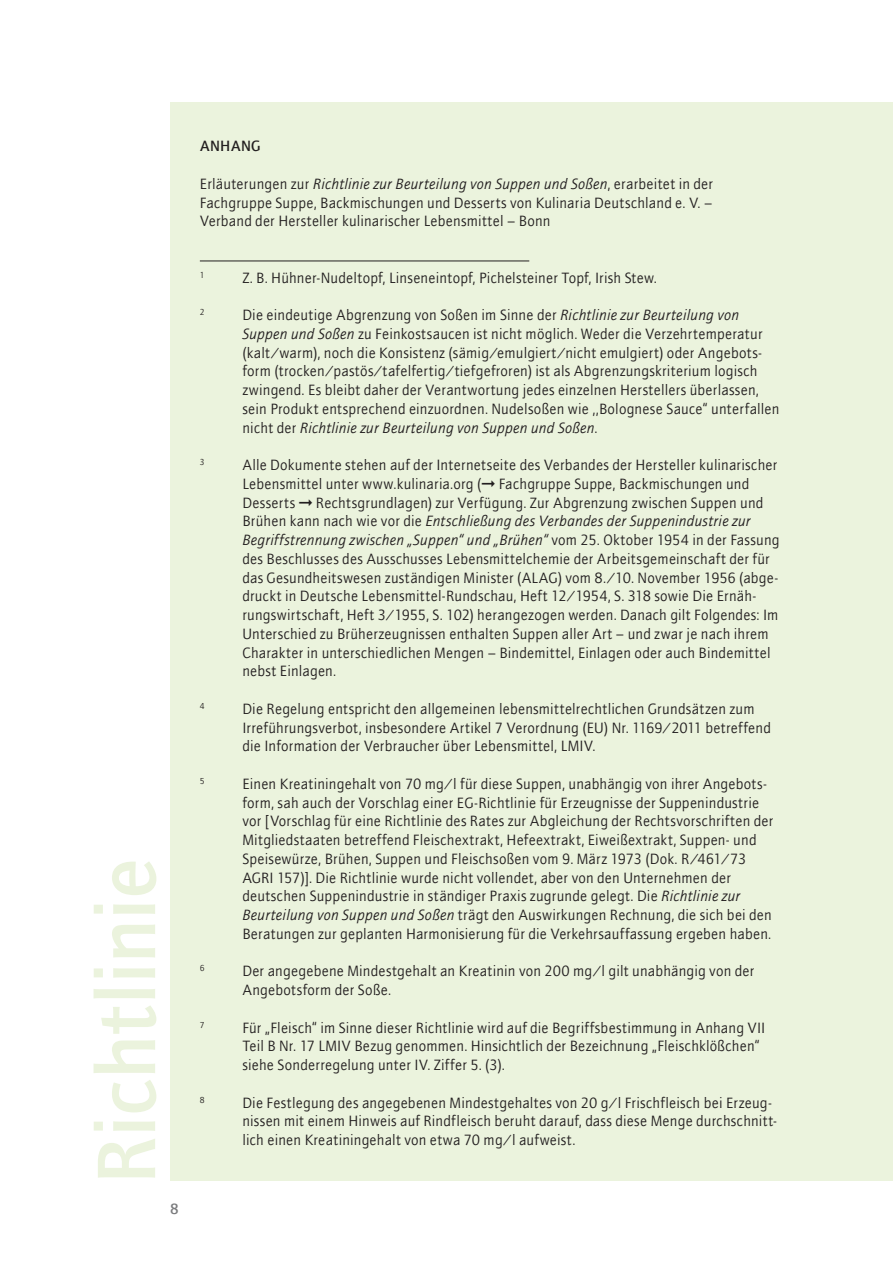
<style>
.page{position:relative;width:893px;height:1263px;background:#fff}
.page>*{position:absolute;margin:0;border:0;box-sizing:border-box;transform-origin:0 0}
.t1{font:500 84px "ITC Quay Sans";letter-spacing:-.01em;color:#ebf3dd}
.Copy{font:15px/18.8px "ITC Quay Sans";letter-spacing:.01em;color:#231f20}
.Fussnote{font:15px "ITC Quay Sans";letter-spacing:.01em;color:#231f20}
.Copy_Auszeichnung{font:500 15px "ITC Quay Sans";letter-spacing:.01em;color:#231f20}
.Copy_Auszeichnung-2{font:500 15px "ITC Quay Sans";color:#7b7c7e}
.Copy-2{font:8.7px "ITC Quay Sans";color:#231f20}
.Fussnote-2{font:8.7px "ITC Quay Sans";color:#231f20}
.s1{font-style:italic}
</style>
<div class="page">
<div style="left:170px;top:102px;width:723px;height:1078px;background:#ebf3dd"></div>
<hr style="left:200px;top:261px;width:329px;height:1px;background:#231f20">
<h1 class="t1" style="left:75px;top:1184px;width:328px;rotate:-90deg">Richtlinie</h1>
<p class="Copy_Auszeichnung-2" style="left:170px;top:1200px;width:10px">8</p>
<p class="Copy_Auszeichnung" style="left:200px;top:137px;width:62px">ANHANG</p>
<p class="Copy" style="left:200px;top:174px;width:515px;text-align:justify">Erläuterungen zur <span class="s1">Richtlinie zur Beurteilung von Suppen und Soßen</span>, erarbeitet in der Fachgruppe Suppe, Backmischungen und Desserts von Kulinaria Deutschland e. V. – Verband der Hersteller kulinarischer Lebensmittel – Bonn</p>
<p class="Fussnote-2" style="left:200px;top:269px;width:6px">1</p>
<p class="Fussnote" style="left:242px;top:268px;width:416px">Z. B. Hühner-Nudeltopf, Linseneintopf, Pichelsteiner Topf, Irish Stew.</p>
<p class="Copy-2" style="left:200px;top:307px;width:6px">2</p>
<p class="Copy" style="left:242px;top:305px;width:539px">Die eindeutige Abgrenzung von Soßen im Sinne der <span class="s1">Richtlinie zur Beurteilung von Suppen und Soßen</span> zu Feinkostsaucen ist nicht möglich. Weder die Verzehrtemperatur (kalt/warm), noch die Konsistenz (sämig/emulgiert/nicht emulgiert) oder Angebots&shy;form (trocken/pastös/tafelfertig/tiefgefroren) ist als Abgrenzungskriterium logisch zwingend. Es bleibt daher der Verantwortung jedes einzelnen Herstellers überlassen, sein Produkt entsprechend einzuordnen. Nudelsoßen wie ,,Bolognese Sauce“ unterfallen nicht der <span class="s1">Richtlinie zur Beurteilung von Suppen und Soßen</span>.</p>
<p class="Copy-2" style="left:200px;top:457px;width:6px">3</p>
<p class="Copy" style="left:242px;top:455px;width:539px">Alle Dokumente stehen auf der Internetseite des Verbandes der Hersteller kulinarischer Lebensmittel unter www.kulinaria.org (➞ Fachgruppe Suppe, Backmischungen und Desserts ➞ Rechtsgrundlagen) zur Verfügung. Zur Abgrenzung zwischen Suppen und Brühen kann nach wie vor die <span class="s1">Entschließung des Verbandes der Suppenindustrie zur Begriffstrennung zwischen „Suppen“ und „Brühen“</span> vom 25. Oktober 1954 in der Fassung des Beschlusses des Ausschusses Lebensmittelchemie der Arbeitsgemeinschaft der für das Gesundheitswesen zuständigen Minister (ALAG) vom 8./10. November 1956 (abge&shy;druckt in Deutsche Lebensmittel-Rundschau, Heft 12/1954, S. 318 sowie Die Ernäh&shy;rungswirtschaft, Heft 3/1955, S. 102) herangezogen werden. Danach gilt Folgendes: Im Unterschied zu Brüherzeugnissen enthalten Suppen aller Art – und zwar je nach ihrem Charakter in unterschiedlichen Mengen – Bindemittel, Einlagen oder auch Bindemittel nebst Einlagen.</p>
<p class="Copy-2" style="left:200px;top:701px;width:6px">4</p>
<p class="Copy" style="left:242px;top:699px;width:530px">Die Regelung entspricht den allgemeinen lebensmittelrechtlichen Grundsätzen zum<br>Irreführungsverbot, insbesondere Artikel 7 Verordnung (EU) Nr. 1169/2011 betreffend die Information der Verbraucher über Lebensmittel, LMIV.</p>
<p class="Copy-2" style="left:200px;top:776px;width:6px">5</p>
<p class="Copy" style="left:242px;top:774px;width:533px">Einen Kreatiningehalt von 70 mg/l für diese Suppen, unabhängig von ihrer Angebots&shy;form, sah auch der Vorschlag einer EG-Richtlinie für Erzeugnisse der Suppenindustrie vor [Vorschlag für eine Richtlinie des Rates zur Abgleichung der Rechtsvorschriften der Mitgliedstaaten betreffend Fleischextrakt, Hefeextrakt, Eiweißextrakt, Suppen- und Speisewürze, Brühen, Suppen und Fleischsoßen vom 9. März 1973 (Dok. R/461/73<br>AGRI 157)]. Die Richtlinie wurde nicht vollendet, aber von den Unternehmen der deutschen Suppenindustrie in ständiger Praxis zugrunde gelegt. Die <span class="s1">Richtlinie zur Beurteilung von Suppen und Soßen</span> trägt den Auswirkungen Rechnung, die sich bei den Beratungen zur geplanten Harmonisierung für die Verkehrsauffassung ergeben haben.</p>
<p class="Copy-2" style="left:200px;top:963px;width:6px">6</p>
<p class="Copy" style="left:242px;top:961px;width:514px">Der angegebene Mindestgehalt an Kreatinin von 200 mg/l gilt unabhängig von der<br>Angebotsform der Soße.</p>
<p class="Copy-2" style="left:200px;top:1019px;width:6px">7</p>
<p class="Copy" style="left:242px;top:1018px;width:525px">Für „Fleisch“ im Sinne dieser Richtlinie wird auf die Begriffsbestimmung in Anhang VII<br>Teil B Nr. 17 LMIV Bezug genommen. Hinsichtlich der Bezeichnung „Fleischklößchen“ siehe Sonderregelung unter IV. Ziffer 5. (3).</p>
<p class="Copy-2" style="left:200px;top:1094px;width:6px">8</p>
<p class="Copy" style="left:242px;top:1093px;width:536px">Die Festlegung des angegebenen Mindestgehaltes von 20 g/l Frischfleisch bei Erzeug&shy;nissen mit einem Hinweis auf Rindfleisch beruht darauf, dass diese Menge durchschnitt&shy;lich einen Kreatiningehalt von etwa 70 mg/l aufweist.</p>
</div>
